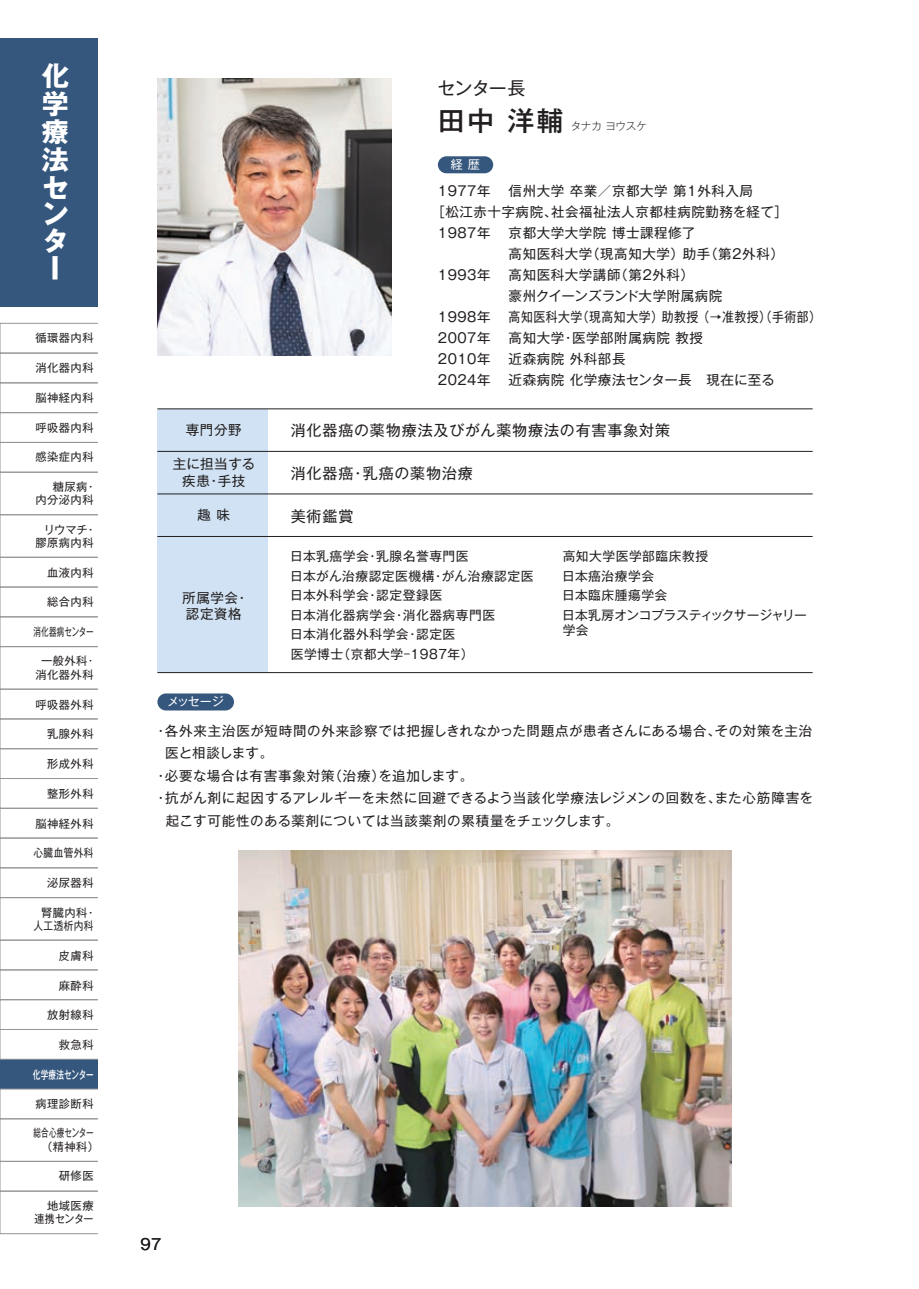
<style>
.page{position:relative;width:919px;height:1289px;background:#fff}
.page>*{position:absolute;margin:0;border:0;box-sizing:border-box;transform-origin:0 0}
.t1{font:700 27px/27.5px "Gothic MB101 Pr 6 N";color:#fff;text-align:justify}
.t2{font:500 27px "Gothic MB101 Pr 6 N";color:#231f20}
.t3{font:18px "Gothic MB101 Pr 6 N";letter-spacing:-.045em;color:#231f20}
.t4{font:15px "Gothic MB101 Pr 6 N";letter-spacing:.06em;color:#231f20}
.t5{font:13.5px/21px "Gothic MB101 Pr 6 N";letter-spacing:.04em;color:#231f20;text-align:justify}
.t6{font:13.5px "Gothic MB101 Pr 6 N";letter-spacing:.04em;color:#231f20;scale:.88 1}
.t7{font:13.5px "Gothic MB101 Pr 6 N";letter-spacing:-.005em;color:#231f20}
.t8{font:13.5px "Gothic MB101 Pr 6 N";letter-spacing:.06em;color:#231f20}
.t9{font:12.75px/19.5px "Gothic MB101 Pr 6 N";letter-spacing:.04em;color:#231f20}
.t10{font:12px "Gothic MB101 Pr 6 N";letter-spacing:-.055em;color:#fff}
.t11{font:11.25px/13.5px "Gothic MB101 Pr 6 N";letter-spacing:.04em;color:#231f20;text-align:right}
.t12{font:11.25px/13.5px "Gothic MB101 Pr 6 N";letter-spacing:.04em;color:#231f20;scale:.67 1}
.t13{font:500 11.25px "Gothic MB101 Pr 6 N";letter-spacing:.02em;color:#fff;scale:.67 1}
.t14{font:11.25px "Gothic MB101 Pr 6 N";letter-spacing:.015em;color:#231f20;scale:.67 1}
.t15{font:11.25px "Gothic MB101 Pr 6 N";letter-spacing:.04em;color:#231f20;scale:.86 1}
.t16{font:300 10.5px "Gothic MB101 Pr 6 N";letter-spacing:-.015em;color:#231f20}
</style>
<div class="page">
<div style="left:0;top:38px;width:98px;height:268px;background:#35577d"></div>
<div style="left:0;top:382px;width:98px;height:31px;border:1px solid #939598"></div>
<div style="left:0;top:412px;width:98px;height:30px;border:1px solid #939598"></div>
<div style="left:0;top:323px;width:98px;height:30px;border:1px solid #939598"></div>
<div style="left:0;top:353px;width:98px;height:30px;border:1px solid #939598"></div>
<div style="left:0;top:442px;width:98px;height:30px;border:1px solid #939598"></div>
<div style="left:0;top:689px;width:98px;height:30px;border:1px solid #939598"></div>
<div style="left:0;top:778px;width:98px;height:30px;border:1px solid #939598"></div>
<div style="left:0;top:808px;width:98px;height:30px;border:1px solid #939598"></div>
<div style="left:0;top:837px;width:98px;height:31px;border:1px solid #939598"></div>
<div style="left:0;top:939px;width:98px;height:31px;border:1px solid #939598"></div>
<div style="left:0;top:969px;width:98px;height:30px;border:1px solid #939598"></div>
<div style="left:0;top:999px;width:98px;height:30px;border:1px solid #939598"></div>
<div style="left:0;top:1059px;width:98px;height:30px;background:#35577d"></div>
<div style="left:0;top:1029px;width:98px;height:30px;border:1px solid #939598"></div>
<div style="left:0;top:1088px;width:98px;height:30px;border:1px solid #939598"></div>
<div style="left:0;top:1161px;width:98px;height:30px;border:1px solid #939598"></div>
<div style="left:0;top:616px;width:98px;height:30px;border:1px solid #939598"></div>
<div style="left:0;top:587px;width:98px;height:30px;border:1px solid #939598"></div>
<div style="left:0;top:557px;width:98px;height:30px;border:1px solid #939598"></div>
<div style="left:0;top:718px;width:98px;height:31px;border:1px solid #939598"></div>
<div style="left:0;top:867px;width:98px;height:30px;border:1px solid #939598"></div>
<div style="left:0;top:646px;width:98px;height:43px;border:1px solid #939598"></div>
<div style="left:0;top:897px;width:98px;height:43px;border:1px solid #939598"></div>
<div style="left:0;top:1118px;width:98px;height:43px;border:1px solid #939598"></div>
<div style="left:0;top:1190px;width:98px;height:43px;border:1px solid #939598"></div>
<div style="left:0;top:472px;width:98px;height:43px;border:1px solid #939598"></div>
<img style="left:157px;top:79px;width:234px;height:276px">
<img style="left:238px;top:850px;width:494px;height:355px">
<div style="left:438px;top:156px;width:55px;height:17px;background:#35577d;border-radius:9px"></div>
<div style="left:157px;top:693px;width:77px;height:17px;background:#35577d;border-radius:9px"></div>
<div style="left:157px;top:409px;width:111px;height:263px;background:#d0e2f3"></div>
<hr style="left:157px;top:672px;width:655px;height:1px;background:#231f20">
<hr style="left:157px;top:408px;width:655px;height:1px;background:#231f20">
<hr style="left:157px;top:493px;width:655px;height:1px;background:#231f20">
<hr style="left:157px;top:536px;width:655px;height:1px;background:#231f20">
<hr style="left:157px;top:451px;width:655px;height:1px;background:#231f20">
<h1 class="t1" style="left:42px;top:61px;width:28px">化学療法センター</h1>
<p class="t11" style="left:35px;top:330px;width:60px">循環器内科</p>
<p class="t11" style="left:35px;top:360px;width:60px">消化器内科</p>
<p class="t11" style="left:35px;top:390px;width:60px">脳神経内科</p>
<p class="t11" style="left:35px;top:420px;width:60px">呼吸器内科</p>
<p class="t11" style="left:35px;top:449px;width:60px">感染症内科</p>
<p class="t11" style="left:35px;top:479px;width:62px">糖尿病・<br>内分泌内科</p>
<p class="t11" style="left:35px;top:522px;width:62px">リウマチ・膠原病内科</p>
<p class="t11" style="left:47px;top:565px;width:48px">血液内科</p>
<p class="t11" style="left:47px;top:594px;width:48px">総合内科</p>
<p class="t14" style="left:33px;top:622px;width:91px">消化器病センター</p>
<p class="t11" style="left:35px;top:653px;width:60px;text-align:center">一般外科･消化器外科</p>
<p class="t11" style="left:35px;top:696px;width:60px">呼吸器外科</p>
<p class="t11" style="left:47px;top:726px;width:48px">乳腺外科</p>
<p class="t11" style="left:47px;top:755px;width:48px">形成外科</p>
<p class="t11" style="left:47px;top:785px;width:48px">整形外科</p>
<p class="t11" style="left:35px;top:816px;width:60px">脳神経外科</p>
<p class="t15" style="left:34px;top:843px;width:71px">心臓血管外科</p>
<p class="t11" style="left:47px;top:875px;width:48px">泌尿器科</p>
<p class="t11" style="left:34px;top:904px;width:64px">腎臓内科・人工透析内科</p>
<p class="t11" style="left:59px;top:948px;width:36px">皮膚科</p>
<p class="t11" style="left:59px;top:977px;width:36px">麻酔科</p>
<p class="t11" style="left:47px;top:1007px;width:48px">放射線科</p>
<p class="t11" style="left:59px;top:1036px;width:36px">救急科</p>
<p class="t13" style="left:33px;top:1065px;width:92px">化学療法センター</p>
<p class="t11" style="left:35px;top:1096px;width:60px">病理診断科</p>
<p class="t12" style="left:41px;top:1125px;width:88px;text-indent:-8px">総合心療センター（精神科）</p>
<p class="t11" style="left:59px;top:1168px;width:36px">研修医</p>
<p class="t11" style="left:34px;top:1197px;width:61px">地域医療<br>連携センター</p>
<h2 class="t3" style="left:437px;top:73px;width:89px">センター長</h2>
<h1 class="t2" style="left:438px;top:98px;width:127px">田中 洋輔</h1>
<p class="t16" style="left:571px;top:117px;width:77px">タナカ ヨウスケ</p>
<p class="t10" style="left:451px;top:155px;width:30px">経 歴</p>
<p class="t5" style="left:508px;top:179px;width:246px">信州大学 卒業／京都大学 第１外科入局</p>
<p class="t5" style="left:431px;top:200px;width:358px">［松江赤十字病院、社会福祉法人京都桂病院勤務を経て］</p>
<p class="t5" style="left:508px;top:221px;width:189px">京都大学大学院 博士課程修了</p>
<p class="t5" style="left:508px;top:242px;width:277px">高知医科大学（現高知大学）助手（第２外科）</p>
<p class="t5" style="left:508px;top:263px;width:187px">高知医科大学講師（第２外科）</p>
<p class="t7" style="left:508px;top:284px;width:215px">豪州クイーンズランド大学附属病院</p>
<p class="t6" style="left:508px;top:305px;width:364px">高知医科大学（現高知大学）助教授 （→准教授）（手術部）　</p>
<p class="t5" style="left:508px;top:326px;width:196px">高知大学・医学部附属病院 教授</p>
<p class="t5" style="left:508px;top:347px;width:118px">近森病院 外科部長</p>
<p class="t5" style="left:508px;top:368px;width:268px">近森病院 化学療法センター長　現在に至る</p>
<p class="t5" style="left:438px;top:179px;width:54px">1977年</p>
<p class="t5" style="left:438px;top:221px;width:54px">1987年</p>
<p class="t5" style="left:438px;top:263px;width:54px">1993年</p>
<p class="t5" style="left:438px;top:305px;width:54px">1998年2007年2010年2024年</p>
<p class="t5" style="left:186px;top:418px;width:57px">専門分野</p>
<p class="t4" style="left:291px;top:418px;width:381px">消化器癌の薬物療法及びがん薬物療法の有害事象対策</p>
<p class="t4" style="left:291px;top:460px;width:184px">消化器癌・乳癌の薬物治療</p>
<p class="t4" style="left:291px;top:503px;width:64px">美術鑑賞</p>
<p class="t5" style="left:173px;top:455px;width:84px;line-height:16.5px;text-align:center">主に担当する疾患・手技</p>
<p class="t5" style="left:197px;top:503px;width:34px">趣 味</p>
<p class="t5" style="left:182px;top:588px;width:68px;line-height:16.5px">所属学会・認定資格</p>
<p class="t10" style="left:167px;top:691px;width:58px">メッセージ</p>
<p class="t9" style="left:290px;top:546px;width:245px">日本乳癌学会・乳腺名誉専門医<br>日本がん治療認定医機構・がん治療認定医日本外科学会・認定登録医<br>日本消化器病学会・消化器病専門医<br>日本消化器外科学会・認定医<br>医学博士（京都大学-1987年）</p>
<p class="t9" style="left:562px;top:546px;width:246px">高知大学医学部臨床教授<br>日本癌治療学会<br>日本臨床腫瘍学会<br>日本乳房オンコプラスティックサージャリー</p>
<p class="t9" style="left:562px;top:619px;width:28px">学会</p>
<p class="t5" style="left:154px;top:719px;width:659px">・各外来主治医が短時間の外来診察では把握しきれなかった問題点が患者さんにある場合、その対策を主治</p>
<p class="t7" style="left:165px;top:742px;width:109px">医と相談します。</p>
<p class="t8" style="left:154px;top:764px;width:321px">・必要な場合は有害事象対策（治療）を追加します。</p>
<p class="t5" style="left:154px;top:786px;width:660px">・抗がん剤に起因するアレルギーを未然に回避できるよう当該化学療法レジメンの回数を、また心筋障害を</p>
<p class="t5" style="left:166px;top:809px;width:455px">起こす可能性のある薬剤については当該薬剤の累積量をチェックします。</p>
<p class="t4" style="left:140px;top:1232px;width:23px">97</p>
</div>
